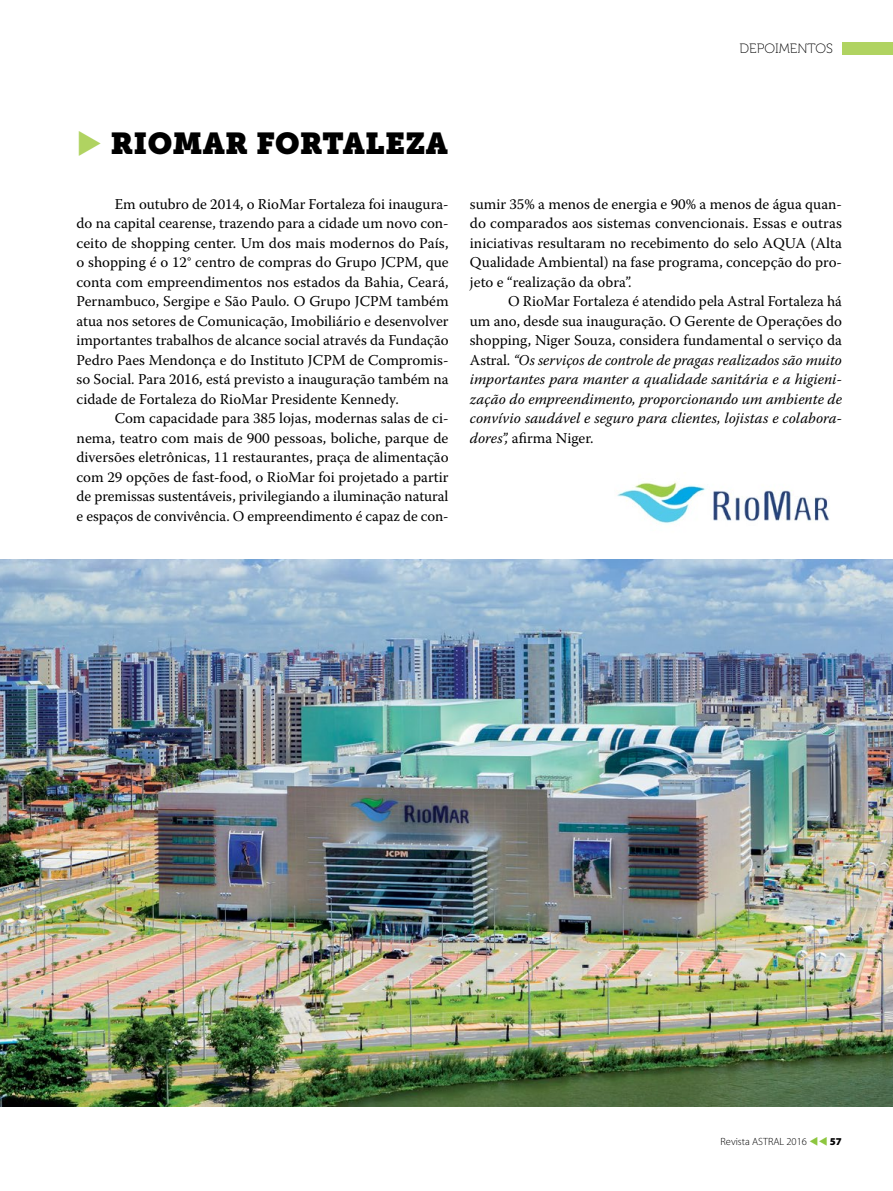
<style>
.page{position:relative;width:893px;height:1191px;background:#fff}
.page>*{position:absolute;margin:0;border:0;box-sizing:border-box;transform-origin:0 0}
.t1{font:30px "Museo Slab";letter-spacing:.01em;color:#000}
.t2{font:15px/19.5px "Warnock Pro";color:#000;text-align:justify}
.t3{font:italic 15px/19.5px "Warnock Pro";color:#000;text-align:justify}
.t4{font:13.5px "Museo 100";color:#000}
.t5{font:300 10.5px "Myriad Pro";color:#000}
.s1{color:#b0d361}
.s2{font-style:normal}
.s3{color:#8dc63f}
.s4{font-weight:900}
</style>
<div class="page">
<div style="left:842px;top:42px;width:51px;height:13px;background:#b0d361"></div>
<img style="left:0;top:560px;width:893px;height:546px">
<img style="left:617px;top:481px;width:213px;height:43px">
<p class="t4" style="left:740px;top:42px;width:95px">DEPOIMENTOS</p>
<h1 class="t1" style="left:77px;top:126px;width:373px"><span class="s1">◆</span> RIOMAR FORTALEZA</h1>
<p class="t2" style="left:77px;top:194px;width:374px;text-indent:38px">Em outubro de 2014, o RioMar Fortaleza foi inaugura&shy;do na capital cearense, trazendo para a cidade um novo con&shy;ceito de shopping center. Um dos mais modernos do País, o shopping é o 12° centro de compras do Grupo JCPM, que conta com empreendimentos nos estados da Bahia, Ceará, Pernambuco, Sergipe e São Paulo. O Grupo JCPM também atua nos setores de Comunicação, Imobiliário e desenvolver importantes trabalhos de alcance social através da Fundação Pedro Paes Mendonça e do Instituto JCPM de Compromis&shy;so Social. Para 2016, está previsto a inauguração também na cidade de Fortaleza do RioMar Presidente Kennedy.</p>
<p class="t2" style="left:77px;top:408px;width:374px;text-indent:38px">Com capacidade para 385 lojas, modernas salas de ci&shy;nema, teatro com mais de 900 pessoas, boliche, parque de diversões eletrônicas, 11 restaurantes, praça de alimentação com 29 opções de fast-food, o RioMar foi projetado a partir de premissas sustentáveis, privilegiando a iluminação natural e espaços de convivência. O empreendimento é capaz de con-</p>
<p class="t2" style="left:470px;top:194px;width:374px">sumir 35% a menos de energia e 90% a menos de água quan&shy;do comparados aos sistemas convencionais. Essas e outras iniciativas resultaram no recebimento do selo AQUA (Alta Qualidade Ambiental) na fase programa, concepção do pro&shy;jeto e “realização da obra”.</p>
<p class="t3" style="left:470px;top:291px;width:374px;text-indent:38px"><span class="s2">O RioMar Fortaleza é atendido pela Astral Fortaleza há um ano, desde sua inauguração. O Gerente de Operações do shopping, Niger Souza, considera fundamental o serviço da Astral.</span> “Os serviços de controle de pragas realizados são muito importantes para manter a qualidade sanitária e a higieni&shy;zação do empreendimento, proporcionando um ambiente de convívio saudável e seguro para clientes, lojistas e colabora&shy;dores”, <span class="s2">afirma Niger.</span></p>
<p class="t5" style="left:720px;top:1135px;width:123px">Revista ASTRAL 2016 <span class="s3">▼▼</span> <span class="s4">57</span></p>
</div>
